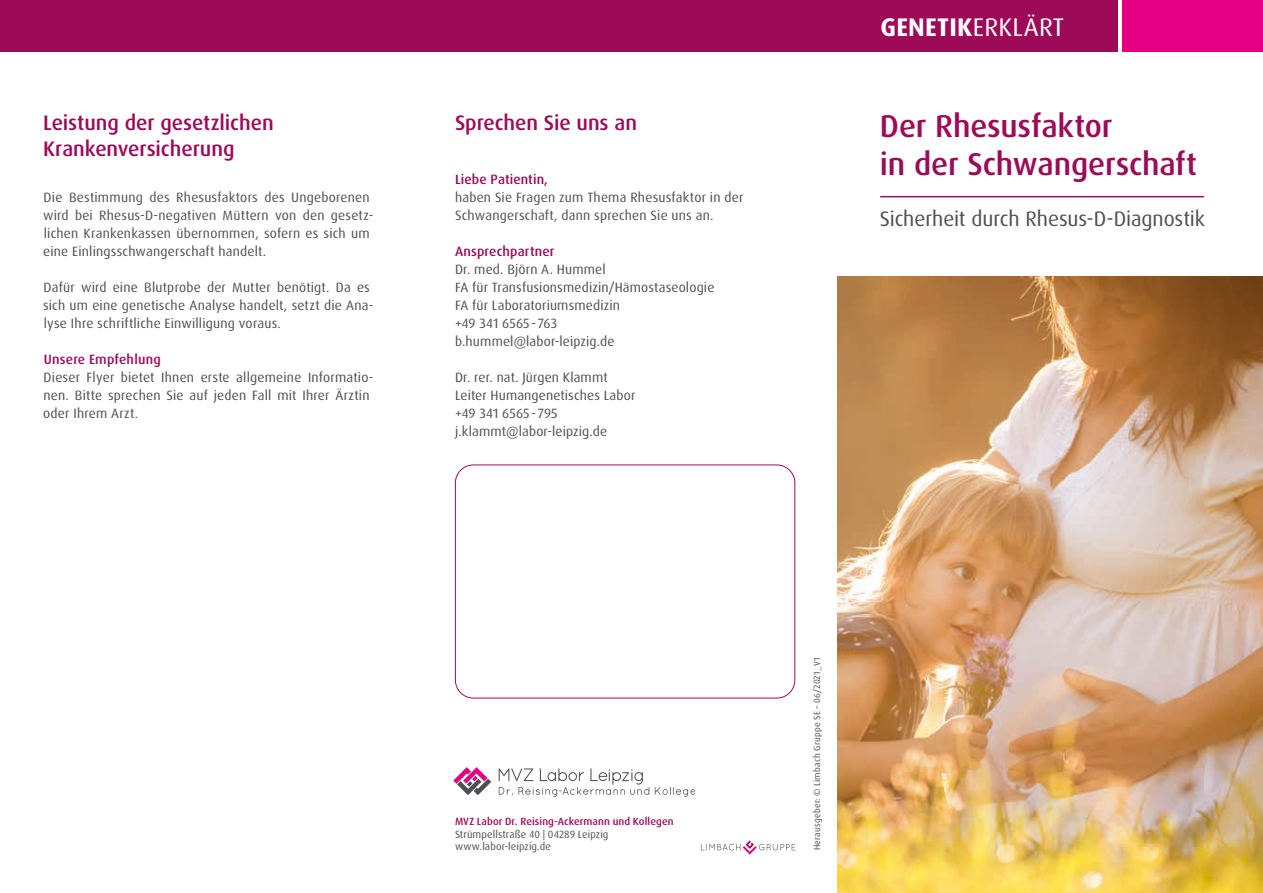
<style>
.page{position:relative;width:1263px;height:893px;background:#fff}
.page>*{position:absolute;margin:0;border:0;box-sizing:border-box;transform-origin:0 0}
.t1{font:500 31.5px/37.8px "Dax Pro";letter-spacing:-.005em;color:#9d0b58}
.t2{font:700 25.5px "Dax Pro";letter-spacing:.01em;color:#fff}
.t3{font:500 21px/25.5px "Dax Pro";letter-spacing:-.005em;color:#9d0b58}
.t4{font:21px "Dax Pro";letter-spacing:-.005em;color:#504e53}
.t5{font:13.5px/18px "Dax Pro";letter-spacing:.015em;color:#504e53}
.t6{font:500 13.5px "Dax Pro";letter-spacing:.01em;color:#9d0b58}
.t7{font:10.5px/12.6px "Dax Pro";letter-spacing:.01em;color:#504e53}
.t8{font:500 10.5px "Dax Pro";letter-spacing:.01em;color:#9d0b58}
.t9{font:9px "Dax Pro";letter-spacing:.025em;color:#504e53}
.s1{font-weight:400}
</style>
<div class="page">
<div style="left:412px;top:0;width:706px;height:51px;background:#9d0b58"></div>
<div style="left:0;top:0;width:412px;height:51px;background:#9d0b58"></div>
<div style="left:1123px;top:0;width:140px;height:51px;background:#e50083"></div>
<div style="left:455px;top:465px;width:340px;height:233px;border:1px solid #9d0b58;border-radius:18px"></div>
<hr style="left:880px;top:196px;width:324px;height:1px;background:#9d0b58">
<img style="left:838px;top:276px;width:425px;height:617px">
<svg style="left:701px;top:840px;width:94px;height:14px"></svg>
<svg style="left:453px;top:767px;width:38px;height:28px"></svg>
<svg style="left:655px;top:787px;width:39px;height:10px"></svg>
<svg style="left:499px;top:768px;width:150px;height:29px"></svg>
<h3 class="t3" style="left:43px;top:110px;width:232px">Leistung der gesetzlichen<br>Krankenversicherung</h3>
<p class="t5" style="left:43px;top:189px;width:330px">Die Bestimmung des Rhesusfaktors des Ungeborenen wird bei Rhesus-D-negativen Müttern von den gesetz&shy;lichen Krankenkassen übernommen, sofern es sich um eine Einlingsschwangerschaft handelt.</p>
<p class="t5" style="left:43px;top:279px;width:332px">Dafür wird eine Blutprobe der Mutter benötigt. Da es sich um eine genetische Analyse handelt, setzt die Ana&shy;lyse Ihre schriftliche Einwilligung voraus.</p>
<p class="t6" style="left:44px;top:351px;width:119px">Unsere Empfehlung</p>
<p class="t5" style="left:43px;top:369px;width:332px">Dieser Flyer bietet Ihnen erste allgemeine Informatio&shy;nen. Bitte sprechen Sie auf jeden Fall mit Ihrer Ärztin oder Ihrem Arzt.</p>
<h3 class="t3" style="left:455px;top:110px;width:183px">Sprechen Sie uns an</h3>
<p class="t6" style="left:455px;top:171px;width:95px">Liebe Patientin,</p>
<p class="t5" style="left:455px;top:189px;width:290px">haben Sie Fragen zum Thema Rhesusfaktor in der<br>Schwangerschaft, dann sprechen Sie uns an.</p>
<p class="t6" style="left:455px;top:243px;width:101px">Ansprechpartner</p>
<p class="t5" style="left:455px;top:261px;width:261px">Dr. med. Björn A. Hummel<br>FA für Transfusionsmedizin/Hämostaseologie<br>FA für Laboratoriumsmedizin<br>+49 341 6565 - 763 b.hummel@labor-leipzig.de</p>
<p class="t5" style="left:455px;top:369px;width:182px">Dr. rer. nat. Jürgen Klammt<br>Leiter Humangenetisches Labor +49 341 6565 - 795 j.klammt@labor-leipzig.de</p>
<h2 class="t2" style="left:880px;top:10px;width:185px">GENETIK<span class="s1">ERKLÄRT</span></h2>
<h1 class="t1" style="left:880px;top:107px;width:318px">Der Rhesusfaktor<br>in der Schwangerschaft</h1>
<h3 class="t4" style="left:880px;top:205px;width:327px">Sicherheit durch Rhesus-D-Diagnostik</h3>
<p class="t8" style="left:455px;top:815px;width:220px">MVZ Labor Dr. Reising-Ackermann und Kollegen</p>
<p class="t7" style="left:455px;top:828px;width:155px">Strümpellstraße 40 | 04289 Leipzig www.labor-leipzig.de</p>
<p class="t9" style="left:811px;top:850px;width:194px;rotate:-90deg">Herausgeber: © Limbach Gruppe SE – 06/2021_V1</p>
</div>
